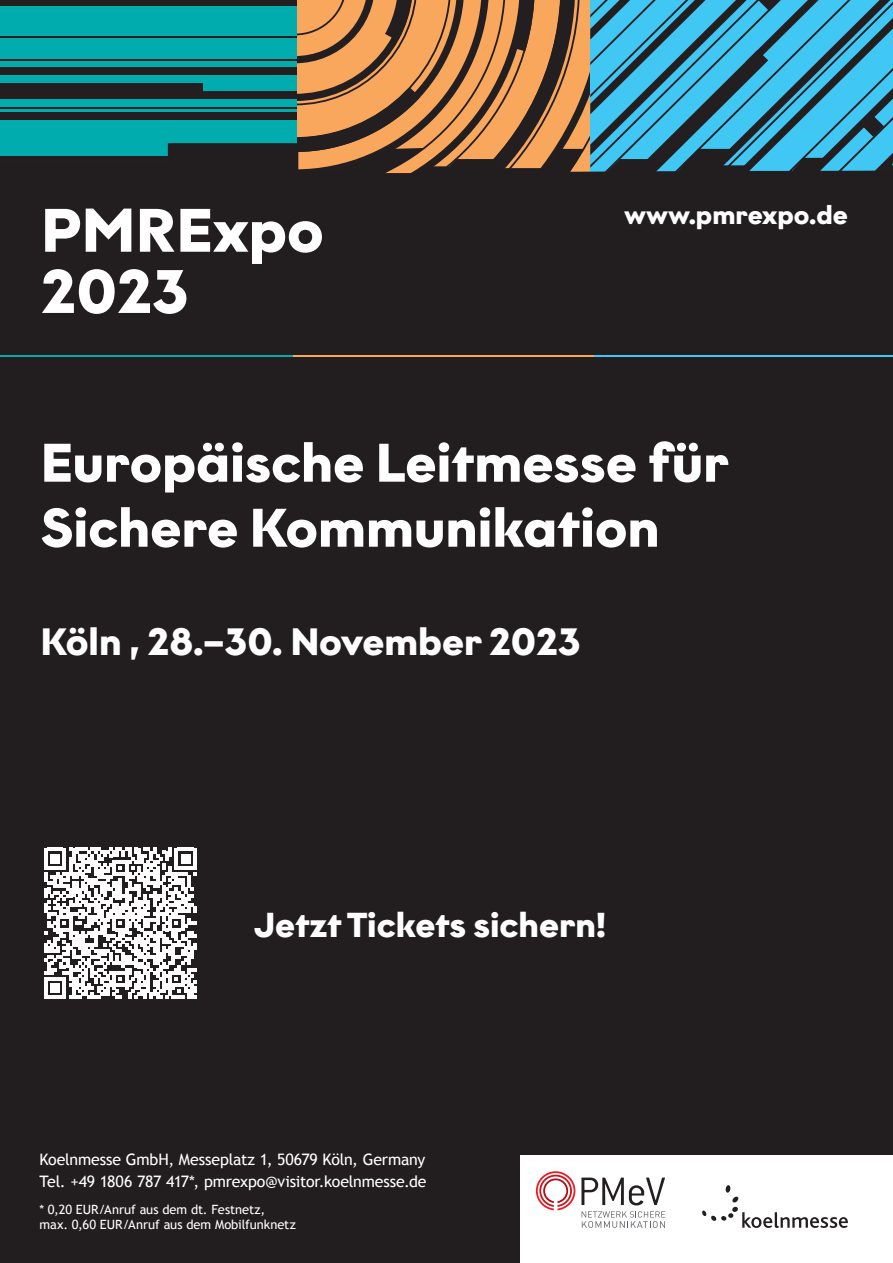
<style>
.page{position:relative;width:893px;height:1263px;background:#fff}
.page>*{position:absolute;margin:0;border:0;box-sizing:border-box;transform-origin:0 0}
.t1{font:700 61.2px/61.2px "Graphit";color:#fff}
.t2{font:700 54.15px/64.9px "Graphit";color:#fff}
.t3{font:700 38.1px "Graphit";color:#fff}
.t4{font:700 34.65px "Graphit";color:#fff}
.t5{font:700 26.1px "Graphit";color:#fff}
.t6{font:15.75px/22px "Trebuchet MS";letter-spacing:-.01em;color:#fff}
.t7{font:12.75px/15px "Trebuchet MS";color:#fff}
</style>
<div class="page">
<div style="left:0;top:0;width:297px;height:205px;background:#00acad"></div>
<div style="left:0;top:112px;width:297px;height:8px;background:#231f20"></div>
<div style="left:0;top:91px;width:297px;height:7px;background:#231f20"></div>
<div style="left:0;top:67px;width:297px;height:8px;background:#231f20"></div>
<div style="left:0;top:83px;width:202px;height:15px;background:#231f20"></div>
<div style="left:0;top:0;width:297px;height:5px;background:#231f20"></div>
<hr style="left:0;top:59px;width:297px;height:2px;background:#231f20">
<hr style="left:0;top:37px;width:297px;height:1px;background:#231f20">
<hr style="left:0;top:107px;width:297px;height:2px;background:#231f20">
<svg style="left:297px;top:0;width:293px;height:143px"></svg>
<div style="left:0;top:143px;width:893px;height:1120px;background:#221e20"></div>
<div style="left:520px;top:1156px;width:373px;height:107px;background:#fff"></div>
<svg style="left:536px;top:1171px;width:39px;height:39px"></svg>
<svg style="left:581px;top:1177px;width:84px;height:28px"></svg>
<svg style="left:582px;top:1211px;width:83px;height:17px"></svg>
<svg style="left:702px;top:1185px;width:146px;height:43px"></svg>
<svg style="left:44px;top:848px;width:153px;height:151px"></svg>
<hr style="left:0;top:355px;width:293px;height:2px;background:#00acad">
<hr style="left:293px;top:355px;width:301px;height:2px;background:#f9a75d">
<hr style="left:594px;top:355px;width:299px;height:2px;background:#40c7f4">
<svg style="left:590px;top:0;width:303px;height:205px"></svg>
<h1 class="t1" style="left:41px;top:198px;width:284px">PMRExpo<br>2023</h1>
<h3 class="t5" style="left:624px;top:199px;width:225px">www.pmrexpo.de</h3>
<h2 class="t2" style="left:41px;top:429px;width:690px">Europäische Leitmesse für<br>Sichere Kommunikation</h2>
<h3 class="t3" style="left:41px;top:618px;width:542px">Köln , 28.–30. November 2023</h3>
<h3 class="t4" style="left:254px;top:903px;width:354px">Jetzt Tickets sichern!</h3>
<p class="t6" style="left:39px;top:1149px;width:389px">Koelnmesse GmbH, Messeplatz 1, 50679 Köln, Germany<br>Tel. +49 1806 787 417*, pmrexpo@visitor.koelnmesse.de</p>
<p class="t7" style="left:39px;top:1202px;width:258px">* 0,20 EUR/Anruf aus dem dt. Festnetz, max. 0,60 EUR/Anruf aus dem Mobilfunknetz</p>
</div>
